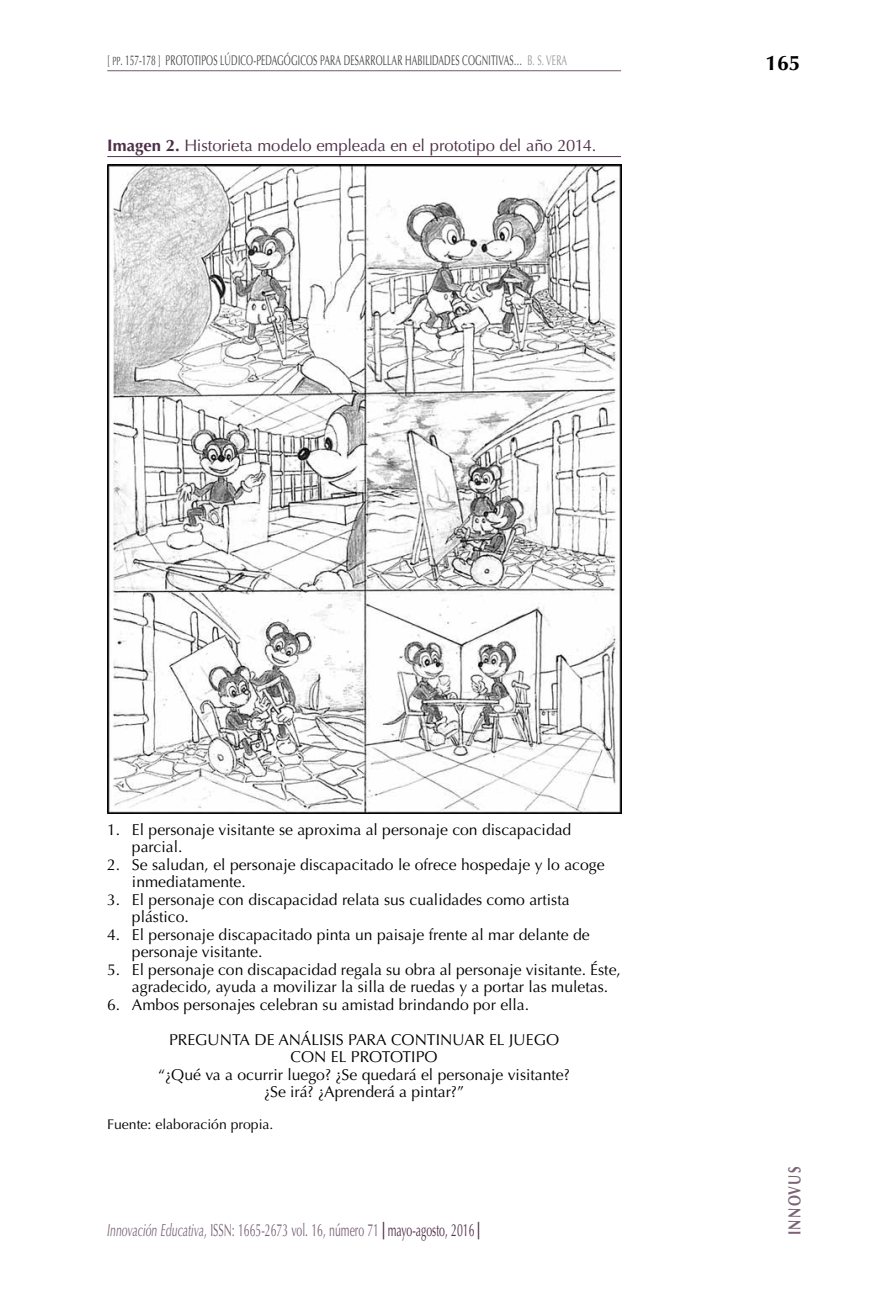
<style>
.page{position:relative;width:893px;height:1290px;background:#fff}
.page>*{position:absolute;margin:0;border:0;box-sizing:border-box;transform-origin:0 0}
.t1{font:700 21px "Optima LT Std";color:#000}
.t2{font:17.5px "Optima LT Std";color:#7a6376;scale:.6 1}
.t3{font:700 17.5px "Optima LT Std";letter-spacing:.1em;color:#7a6376;scale:.75 1}
.t4{font:16.62px "Optima LT Std";letter-spacing:-.005em;color:#4d2f48}
.t5{font:15.75px/17.5px "Optima LT Std";color:#000}
.t6{font:14px "Optima LT Std";letter-spacing:.02em;color:#414042;scale:.6 1}
.t7{font:14px "Optima LT Std";color:#000}
.s1{font-family:"Optima LT Std SC850";font-size:11.9px}
.s2{color:#939598}
.s3{font-weight:700}
.s4{font-style:italic}
.s5{font-weight:900;color:#4d2f48}
.s6{color:#4d2f48}
</style>
<div class="page">
<hr style="left:107px;top:70px;width:514px;height:1px;background:#71586c">
<img style="left:107px;top:165px;width:514px;height:648px">
<hr style="left:107px;top:156px;width:514px;height:1px;background:#4d2f48">
<p class="t6" style="left:107px;top:52px;width:768px">[ <span class="s1">pp</span>. 157-178 ] PROTOTIPOS LÚDICO-PEDAGÓGICOS PARA DESARROLLAR HABILIDADES COGNITIVAS… <span class="s2">B. S. VERA</span></p>
<h1 class="t1" style="left:766px;top:50px;width:37px">165</h1>
<p class="t4" style="left:107px;top:136px;width:490px"><span class="s3">Imagen 2.</span> Historieta modelo empleada en el prototipo del año 2014.</p>
<p class="t5" style="left:132px;top:821px;width:441px;text-indent:-25px">1. El personaje visitante se aproxima al personaje con discapacidad parcial.</p>
<p class="t5" style="left:132px;top:856px;width:474px;text-indent:-25px">2. Se saludan, el personaje discapacitado le ofrece hospedaje y lo acoge inmediatamente.</p>
<p class="t5" style="left:132px;top:891px;width:439px;text-indent:-25px">3. El personaje con discapacidad relata sus cualidades como artista plástico.</p>
<p class="t5" style="left:132px;top:926px;width:459px;text-indent:-25px">4. El personaje discapacitado pinta un paisaje frente al mar delante de personaje visitante.</p>
<p class="t5" style="left:132px;top:961px;width:490px;text-indent:-25px">5. El personaje con discapacidad regala su obra al personaje visitante. Éste, agradecido, ayuda a movilizar la silla de ruedas y a portar las muletas.</p>
<p class="t5" style="left:107px;top:996px;width:424px">6. Ambos personajes celebran su amistad brindando por ella.</p>
<p class="t5" style="left:158px;top:1031px;width:413px;text-align:center">PREGUNTA DE ANÁLISIS PARA CONTINUAR EL JUEGO CON EL PROTOTIPO<br>“¿Qué va a ocurrir luego? ¿Se quedará el personaje visitante? ¿Se irá? ¿Aprenderá a pintar?”</p>
<p class="t7" style="left:107px;top:1116px;width:168px">Fuente: elaboración propia.</p>
<p class="t2" style="left:107px;top:1220px;width:622px"><span class="s4">Innovación Educativa</span>, ISSN: 1665-2673 vol. 16, número 71 <span class="s5">|</span> <span class="s6">mayo-agosto, 2016</span> <span class="s5">|</span></p>
<p class="t3" style="left:784px;top:1235px;width:93px;rotate:-90deg">INNOVUS</p>
</div>
